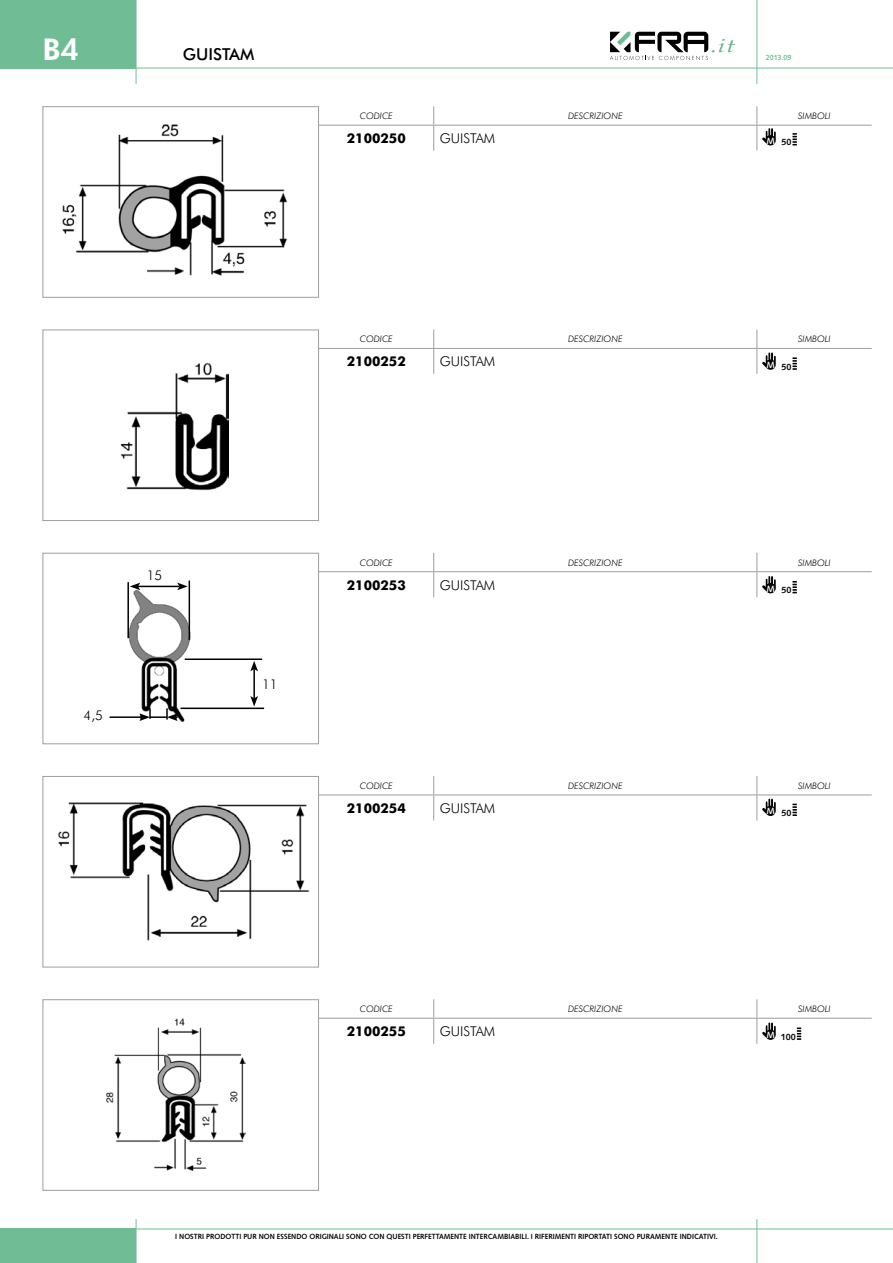
<style>
.page{position:relative;width:893px;height:1263px;background:#fff}
.page>*{position:absolute;margin:0;border:0;box-sizing:border-box;transform-origin:0 0}
.t1{font:800 30px "Futura BT";color:#fff}
.t2{font:500 16.5px "Futura BT";color:#000}
.t3{font:300 13.5px "Futura BT";color:#000}
.t4{font:700 13.5px "Futura BT";color:#000}
.t5{font:italic 300 9px "Futura BT";color:#000}
.t6{font:700 9px "Syntax";color:#000}
.t7{font:700 7.5px "Syntax";color:#000;scale:.95 1}
.t8{font:700 7.5px "Syntax";color:#70bd95;scale:.95 1}
</style>
<div class="page">
<svg style="left:137px;top:1228px;width:756px;height:35px"></svg>
<svg style="left:137px;top:0;width:756px;height:68px"></svg>
<div style="left:0;top:0;width:136px;height:68px;background:#70bd95"></div>
<div style="left:0;top:1228px;width:136px;height:35px;background:#70bd95"></div>
<hr style="left:136px;top:1219px;width:1px;height:44px;background:#70bd95">
<hr style="left:136px;top:0;width:1px;height:84px;background:#70bd95">
<hr style="left:756px;top:0;width:1px;height:84px;background:#70bd95">
<hr style="left:756px;top:1219px;width:1px;height:44px;background:#70bd95">
<svg style="left:610px;top:32px;width:125px;height:28px"></svg>
<img style="left:62px;top:124px;width:226px;height:152px">
<hr style="left:319px;top:125px;width:115px;height:1px;background:#9c9e9f">
<hr style="left:434px;top:125px;width:323px;height:1px;background:#9c9e9f">
<hr style="left:757px;top:125px;width:115px;height:1px;background:#9c9e9f">
<svg style="left:433px;top:106px;width:1px;height:45px"></svg>
<div style="left:43px;top:106px;width:276px;height:192px;border:1px solid #9c9e9f"></div>
<svg style="left:756px;top:106px;width:20px;height:45px"></svg>
<svg style="left:792px;top:133px;width:5px;height:12px"></svg>
<img style="left:120px;top:363px;width:109px;height:127px">
<hr style="left:319px;top:348px;width:115px;height:1px;background:#9c9e9f">
<hr style="left:434px;top:348px;width:323px;height:1px;background:#9c9e9f">
<hr style="left:757px;top:348px;width:115px;height:1px;background:#9c9e9f">
<svg style="left:433px;top:330px;width:1px;height:44px"></svg>
<div style="left:43px;top:330px;width:276px;height:191px;border:1px solid #9c9e9f"></div>
<svg style="left:756px;top:330px;width:20px;height:44px"></svg>
<svg style="left:792px;top:357px;width:5px;height:13px"></svg>
<img style="left:58px;top:802px;width:251px;height:139px">
<hr style="left:319px;top:794px;width:115px;height:1px;background:#9c9e9f">
<hr style="left:434px;top:794px;width:323px;height:1px;background:#9c9e9f">
<hr style="left:757px;top:794px;width:115px;height:1px;background:#9c9e9f">
<svg style="left:433px;top:776px;width:1px;height:44px"></svg>
<div style="left:43px;top:776px;width:276px;height:191px;border:1px solid #9c9e9f"></div>
<svg style="left:756px;top:776px;width:20px;height:44px"></svg>
<svg style="left:792px;top:804px;width:5px;height:12px"></svg>
<hr style="left:319px;top:571px;width:115px;height:1px;background:#9c9e9f">
<hr style="left:434px;top:571px;width:323px;height:1px;background:#9c9e9f">
<hr style="left:757px;top:571px;width:115px;height:1px;background:#9c9e9f">
<svg style="left:433px;top:553px;width:1px;height:44px"></svg>
<div style="left:43px;top:553px;width:276px;height:191px;border:1px solid #9c9e9f"></div>
<img style="left:127px;top:587px;width:69px;height:136px">
<hr style="left:185px;top:658px;width:77px;height:2px;background:#000">
<hr style="left:180px;top:707px;width:84px;height:2px;background:#000">
<hr style="left:253px;top:669px;width:2px;height:29px;background:#000">
<svg style="left:250px;top:696px;width:8px;height:10px"></svg>
<svg style="left:250px;top:661px;width:8px;height:10px"></svg>
<hr style="left:127px;top:582px;width:2px;height:56px;background:#000">
<hr style="left:189px;top:581px;width:1px;height:59px;background:#000">
<hr style="left:138px;top:586px;width:42px;height:1px;background:#000">
<svg style="left:130px;top:583px;width:10px;height:7px"></svg>
<svg style="left:177px;top:583px;width:11px;height:7px"></svg>
<hr style="left:110px;top:716px;width:32px;height:2px;background:#000">
<svg style="left:756px;top:553px;width:20px;height:44px"></svg>
<svg style="left:792px;top:581px;width:5px;height:12px"></svg>
<svg style="left:139px;top:708px;width:39px;height:13px"></svg>
<img style="left:106px;top:1018px;width:139px;height:152px">
<hr style="left:319px;top:1018px;width:115px;height:1px;background:#9c9e9f">
<hr style="left:434px;top:1018px;width:323px;height:1px;background:#9c9e9f">
<hr style="left:757px;top:1018px;width:115px;height:1px;background:#9c9e9f">
<svg style="left:433px;top:999px;width:1px;height:45px"></svg>
<div style="left:43px;top:999px;width:276px;height:192px;border:1px solid #9c9e9f"></div>
<svg style="left:756px;top:999px;width:20px;height:45px"></svg>
<svg style="left:797px;top:1027px;width:4px;height:13px"></svg>
<h1 class="t1" style="left:43px;top:31px;width:38px">B4</h1>
<h2 class="t2" style="left:183px;top:44px;width:73px">GUISTAM</h2>
<p class="t8" style="left:766px;top:53px;width:29px">2013.09</p>
<p class="t5" style="left:360px;top:111px;width:35px">CODICE</p>
<p class="t5" style="left:568px;top:111px;width:56px">DESCRIZIONE</p>
<p class="t5" style="left:798px;top:111px;width:34px">SIMBOLI</p>
<h3 class="t4" style="left:347px;top:130px;width:61px">2100250</h3>
<h3 class="t3" style="left:440px;top:130px;width:57px">GUISTAM</h3>
<p class="t6" style="left:766px;top:137px;width:27px"><sup>M</sup> 50</p>
<h3 class="t3" style="left:147px;top:567px;width:17px">15</h3>
<h3 class="t3" style="left:84px;top:707px;width:21px">4,5</h3>
<p class="t5" style="left:360px;top:334px;width:35px">CODICE</p>
<p class="t5" style="left:568px;top:334px;width:56px">DESCRIZIONE</p>
<p class="t5" style="left:798px;top:334px;width:34px">SIMBOLI</p>
<h3 class="t4" style="left:347px;top:353px;width:61px">2100252</h3>
<h3 class="t3" style="left:440px;top:353px;width:57px">GUISTAM</h3>
<p class="t6" style="left:766px;top:362px;width:27px"><sup>M</sup> 50</p>
<h3 class="t3" style="left:262px;top:676px;width:17px">11</h3>
<p class="t5" style="left:360px;top:557px;width:35px">CODICE</p>
<p class="t5" style="left:568px;top:557px;width:56px">DESCRIZIONE</p>
<p class="t5" style="left:798px;top:557px;width:34px">SIMBOLI</p>
<h3 class="t4" style="left:347px;top:577px;width:61px">2100253</h3>
<h3 class="t3" style="left:440px;top:577px;width:57px">GUISTAM</h3>
<p class="t6" style="left:766px;top:585px;width:27px"><sup>M</sup> 50</p>
<p class="t5" style="left:360px;top:780px;width:35px">CODICE</p>
<p class="t5" style="left:568px;top:780px;width:56px">DESCRIZIONE</p>
<p class="t5" style="left:798px;top:780px;width:34px">SIMBOLI</p>
<h3 class="t4" style="left:347px;top:800px;width:61px">2100254</h3>
<h3 class="t3" style="left:440px;top:800px;width:57px">GUISTAM</h3>
<p class="t6" style="left:766px;top:808px;width:27px"><sup>M</sup> 50</p>
<p class="t5" style="left:360px;top:1003px;width:35px">CODICE</p>
<p class="t5" style="left:568px;top:1003px;width:56px">DESCRIZIONE</p>
<p class="t5" style="left:798px;top:1003px;width:34px">SIMBOLI</p>
<h3 class="t4" style="left:347px;top:1023px;width:61px">2100255</h3>
<h3 class="t3" style="left:440px;top:1023px;width:57px">GUISTAM</h3>
<p class="t6" style="left:766px;top:1032px;width:31px"><sup>M</sup> 100</p>
<p class="t7" style="left:175px;top:1232px;width:572px">I NOSTRI PRODOTTI PUR NON ESSENDO ORIGINALI SONO CON QUESTI PERFETTAMENTE INTERCAMBIABILI. I RIFERIMENTI RIPORTATI SONO PURAMENTE INDICATIVI.</p>
</div>
